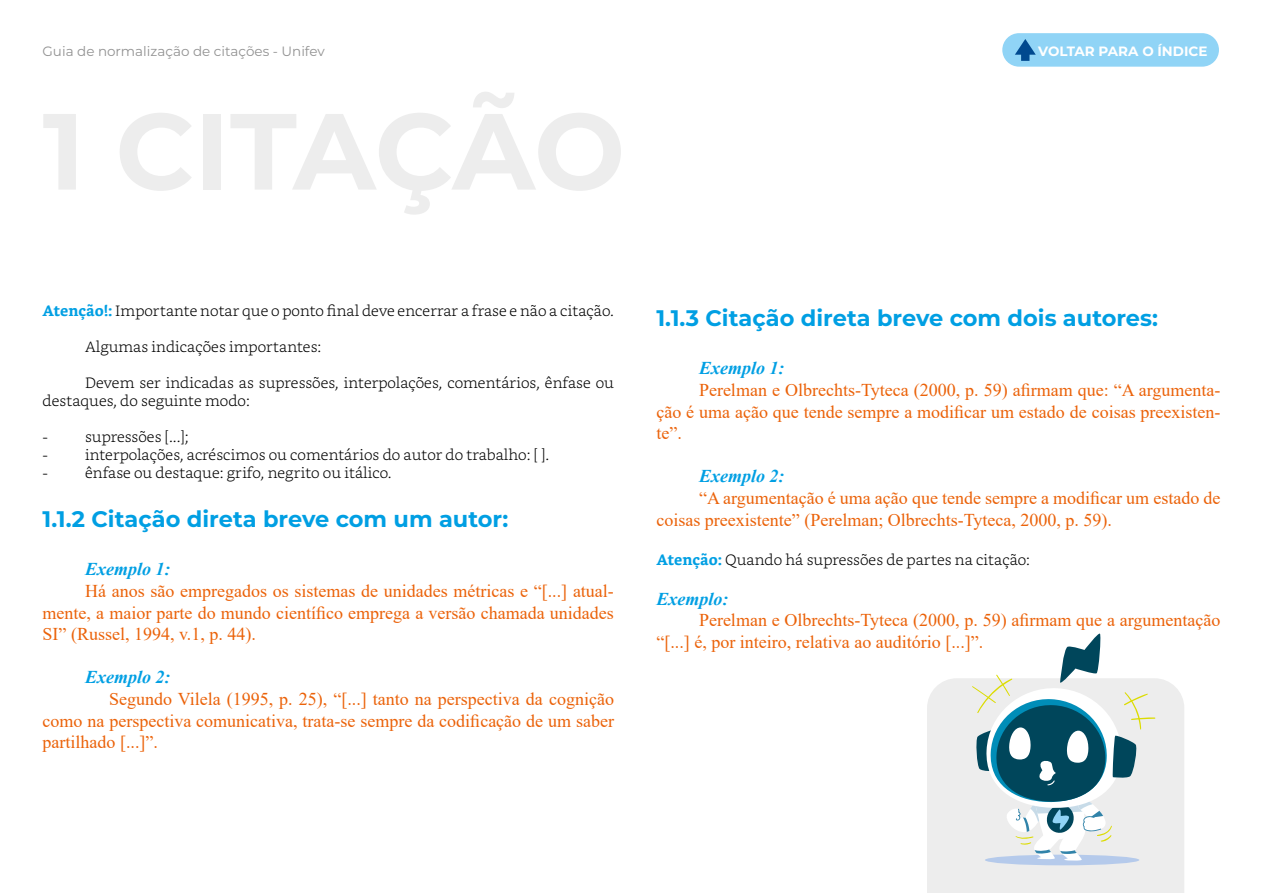
<style>
.page{position:relative;width:1263px;height:893px;background:#fff}
.page>*{position:absolute;margin:0;border:0;box-sizing:border-box;transform-origin:0 0}
.t1{font:700 22.5px "Montserrat";color:#009fe3}
.t2{font:18px/21.6px "Times New Roman";color:#eb6209;text-align:justify}
.t3{font:italic 700 18px "Times New Roman";color:#009fe3}
.t4{font:300 15px/18px "Bookerly";color:#000}
.t5{font:13.5px "Montserrat";color:#929292}
.t6{font:700 13.5px "Montserrat";color:#fff}
.s1{font-weight:700;color:#009fe3}
</style>
<div class="page">
<div style="left:1002px;top:33px;width:217px;height:34px;background:#90d4f6;border-radius:17px"></div>
<svg style="left:1015px;top:39px;width:21px;height:22px"></svg>
<div style="left:927px;top:678px;width:257px;height:215px;background:#ededed"></div>
<div style="left:985px;top:855px;width:154px;height:10px;background:#b5caeb;border-radius:50%"></div>
<svg style="left:972px;top:633px;width:183px;height:228px"></svg>
<p class="t5" style="left:43px;top:42px;width:284px">Guia de normalização de citações - Unifev</p>
<p class="t6" style="left:1038px;top:41px;width:171px">VOLTAR PARA O ÍNDICE</p>
<p class="t4" style="left:43px;top:302px;width:573px"><span class="s1">Atenção!:</span> Importante notar que o ponto final deve encerrar a frase e não a citação.</p>
<p class="t4" style="left:85px;top:338px;width:238px">Algumas indicações importantes:</p>
<p class="t4" style="left:43px;top:374px;width:573px;text-indent:43px">Devem ser indicadas as supressões, interpolações, comentários, ênfase ou destaques, do seguinte modo:</p>
<p class="t4" style="left:43px;top:428px;width:7px">-</p>
<p class="t4" style="left:85px;top:428px;width:105px">supressões [...];</p>
<p class="t4" style="left:43px;top:446px;width:7px">-</p>
<p class="t4" style="left:85px;top:446px;width:466px">interpolações, acréscimos ou comentários do autor do trabalho: [ ].</p>
<p class="t4" style="left:43px;top:464px;width:7px">-</p>
<p class="t4" style="left:85px;top:464px;width:308px">ênfase ou destaque: grifo, negrito ou itálico.</p>
<p class="t1" style="left:43px;top:502px;width:467px">1.1.2 Citação direta breve com um autor:</p>
<p class="t3" style="left:85px;top:557px;width:87px">Exemplo 1:</p>
<p class="t2" style="left:43px;top:579px;width:573px;text-indent:43px">Há anos são empregados os sistemas de unidades métricas e “[...] atual&shy;mente, a maior parte do mundo científico emprega a versão chamada unidades SI” (Russel, 1994, v.1, p. 44).</p>
<p class="t3" style="left:85px;top:665px;width:87px">Exemplo 2:</p>
<p class="t2" style="left:43px;top:687px;width:573px;text-indent:66px">Segundo Vilela (1995, p. 25), “[...] tanto na perspectiva da cognição como na perspectiva comunicativa, trata-se sempre da codificação de um saber partilhado [...]”.</p>
<p class="t1" style="left:656px;top:302px;width:503px">1.1.3 Citação direta breve com dois autores:</p>
<p class="t3" style="left:699px;top:356px;width:87px">Exemplo 1:</p>
<p class="t2" style="left:656px;top:379px;width:565px;text-indent:43px">Perelman e Olbrechts-Tyteca (2000, p. 59) afirmam que: “A argumenta&shy;ção é uma ação que tende sempre a modificar um estado de coisas preexisten&shy;te”.</p>
<p class="t3" style="left:699px;top:464px;width:87px">Exemplo 2:</p>
<p class="t2" style="left:656px;top:487px;width:565px;text-indent:43px">“A argumentação é uma ação que tende sempre a modificar um estado de coisas preexistente” (Perelman; Olbrechts-Tyteca, 2000, p. 59).</p>
<p class="t4" style="left:656px;top:551px;width:375px"><span class="s1">Atenção:</span> Quando há supressões de partes na citação:</p>
<p class="t3" style="left:656px;top:586px;width:73px">Exemplo:</p>
<p class="t2" style="left:656px;top:609px;width:565px;text-indent:43px">Perelman e Olbrechts-Tyteca (2000, p. 59) afirmam que a argumentação “[...] é, por inteiro, relativa ao auditório [...]”.</p>
</div>
